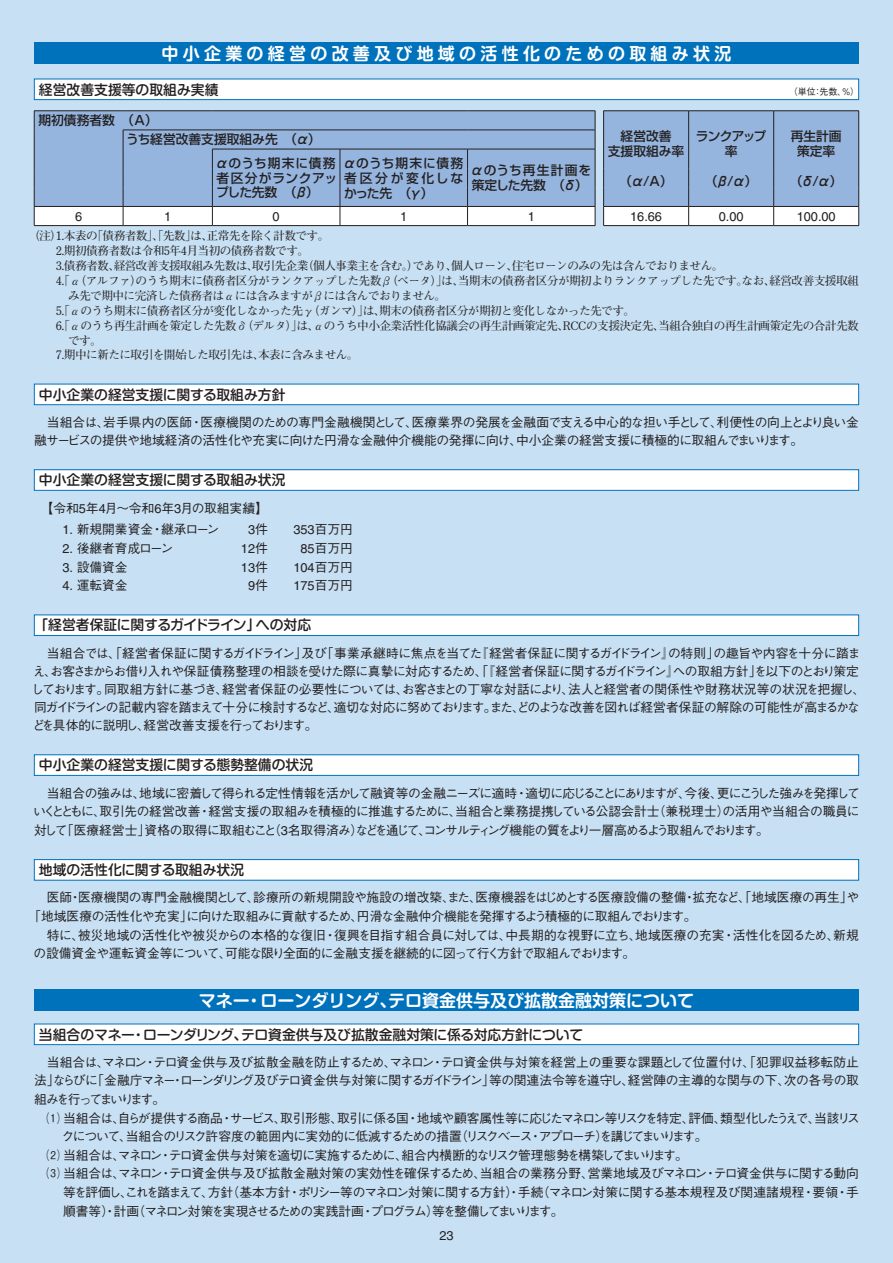
<style>
.page{position:relative;width:893px;height:1263px;background:#c7e0f3}
.page>*{position:absolute;margin:0;border:0;box-sizing:border-box;transform-origin:0 0}
.t1{font:700 16.95px "Shin M Go Pro De";color:#fff}
.t2{font:700 16.95px "Shin M Go Pro De";letter-spacing:.25em;color:#fff}
.t3{font:500 13.8px "Shin M Go Pro";color:#231f20}
.t4{font:500 13.8px "Shin M Go Pro";letter-spacing:-.03em;color:#231f20}
.t5{font:500 12.75px/18.1px "Gothic BBB Pro";letter-spacing:-.045em;color:#231f20}
.t6{font:500 12.75px/14.9px "Shin Go Pro";color:#231f20;text-align:center}
.t7{font:500 12.75px "Gothic BBB Pro";color:#231f20}
.t8{font:500 12.75px "Gothic BBB Pro";letter-spacing:-.07em;color:#231f20}
.t9{font:500 12.75px "Gothic BBB Pro";letter-spacing:-.01em;color:#231f20}
.t10{font:500 12.75px "Gothic BBB Pro";letter-spacing:-.02em;color:#231f20}
.t11{font:500 12.75px "Gothic BBB Pro";letter-spacing:-.025em;color:#231f20}
.t12{font:500 12.75px "Gothic BBB Pro";letter-spacing:-.095em;color:#231f20}
.t13{font:500 12.75px "Gothic BBB Pro";letter-spacing:-.085em;color:#231f20}
.t14{font:12.75px "Helvetica LT Std";color:#231f20}
.t15{font:500 12.75px "Gothic BBB Pro";letter-spacing:-.14em;color:#231f20}
.t16{font:500 12.75px/14.9px "Shin Go Pro";letter-spacing:.04em;color:#231f20}
.t17{font:500 12.75px "Gothic BBB Pro";letter-spacing:-.18em;color:#231f20}
.t18{font:700 11.7px "Futo Min A101 Pro";letter-spacing:-.05em;color:#231f20}
.t19{font:500 9px "Gothic BBB Pro";color:#231f20}
.s1{font-family:"Helvetica LT Std";font-weight:400}
.s2{font-family:"Gothic BBB Pro";font-weight:500}
</style>
<div class="page">
<div style="left:34px;top:384px;width:825px;height:21px;background:#fff"></div>
<div style="left:34px;top:384px;width:825px;height:21px;border:1px solid #0072bc"></div>
<div style="left:34px;top:615px;width:825px;height:20px;background:#fff"></div>
<div style="left:34px;top:615px;width:825px;height:21px;border:1px solid #0072bc"></div>
<div style="left:34px;top:755px;width:825px;height:20px;background:#fff"></div>
<div style="left:34px;top:754px;width:825px;height:22px;border:1px solid #0072bc"></div>
<div style="left:34px;top:470px;width:825px;height:20px;background:#fff"></div>
<div style="left:34px;top:469px;width:825px;height:22px;border:1px solid #0072bc"></div>
<div style="left:34px;top:859px;width:825px;height:21px;background:#fff"></div>
<div style="left:34px;top:859px;width:825px;height:21px;border:1px solid #0072bc"></div>
<div style="left:34px;top:1024px;width:825px;height:20px;background:#fff"></div>
<div style="left:34px;top:1024px;width:825px;height:21px;border:1px solid #0072bc"></div>
<div style="left:34px;top:43px;width:825px;height:21px;background:#0072bc"></div>
<svg style="left:34px;top:111px;width:825px;height:115px"></svg>
<hr style="left:34px;top:225px;width:89px;height:1px;background:#231f20">
<div style="left:34px;top:79px;width:825px;height:21px;background:#fff"></div>
<div style="left:34px;top:79px;width:825px;height:21px;border:1px solid #0072bc"></div>
<div style="left:34px;top:990px;width:825px;height:21px;background:#0072bc"></div>
<h1 class="t2" style="left:162px;top:39px;width:571px">中小企業の経営の改善及び地域の活性化のための取組み状況</h1>
<p class="t3" style="left:39px;top:78px;width:181px">経営改善支援等の取組み実績</p>
<p class="t19" style="left:789px;top:85px;width:72px">（単位：先数、％）</p>
<p class="t6" style="left:38px;top:111px;width:121px">期初債務者数　（A）</p>
<p class="t6" style="left:215px;top:126px;width:122px;line-height:23.4px;text-align:left;text-indent:-89px">うち経営改善支援取組み先　（α）αのうち期末に債務</p>
<p class="t16" style="left:216px;top:169px;width:122px">者区分がランクアップした先数　（β）</p>
<p class="t6" style="left:343px;top:154px;width:122px;text-align:justify">αのうち期末に債務者区分が変化しなかった先　（γ）　</p>
<p class="t6" style="left:471px;top:161px;width:122px;text-align:left">αのうち再生計画を策定した先数　（δ）</p>
<p class="t6" style="left:608px;top:127px;width:78px">経営改善<br>支援取組み率</p>
<p class="t6" style="left:620px;top:172px;width:55px">（α/A）</p>
<p class="t6" style="left:696px;top:127px;width:72px">ランクアップ率</p>
<p class="t6" style="left:705px;top:172px;width:53px">（β/α）</p>
<p class="t6" style="left:791px;top:127px;width:53px">再生計画策定率</p>
<p class="t6" style="left:790px;top:172px;width:54px">（δ/α）</p>
<p class="t14" style="left:75px;top:209px;width:9px">6</p>
<p class="t14" style="left:164px;top:209px;width:9px">1</p>
<p class="t14" style="left:273px;top:209px;width:9px">0</p>
<p class="t14" style="left:400px;top:209px;width:9px">1</p>
<p class="t14" style="left:528px;top:209px;width:9px">1</p>
<p class="t14" style="left:630px;top:209px;width:33px">16.66</p>
<p class="t14" style="left:719px;top:209px;width:26px">0.00</p>
<p class="t14" style="left:797px;top:209px;width:41px">100.00</p>
<p class="t18" style="left:28px;top:227px;width:303px">（注）1.本表の「債務者数」、「先数」は、正常先を除く計数です。</p>
<p class="t18" style="left:56px;top:242px;width:255px">2.期初債務者数は令和5年4月当初の債務者数です。</p>
<p class="t18" style="left:56px;top:257px;width:669px">3.債務者数、経営改善支援取組み先数は、取引先企業（個人事業主を含む。）であり、個人ローン、住宅ローンのみの先は含んでおりません。</p>
<p class="t18" style="left:56px;top:271px;width:805px">4.「α（アルファ）のうち期末に債務者区分がランクアップした先数β（ベータ）」は、当期末の債務者区分が期初よりランクアップした先です。なお、経営改善支援取組</p>
<p class="t18" style="left:68px;top:286px;width:380px">み先で期中に完済した債務者はαには含みますがβには含んでおりません。</p>
<p class="t18" style="left:56px;top:301px;width:581px">5.「αのうち期末に債務者区分が変化しなかった先γ（ガンマ）」は、期末の債務者区分が期初と変化しなかった先です。</p>
<p class="t18" style="left:56px;top:316px;width:804px">6.「αのうち再生計画を策定した先数δ（デルタ）」は、αのうち中小企業活性化協議会の再生計画策定先、RCCの支援決定先、当組合独自の再生計画策定先の合計先数</p>
<p class="t18" style="left:68px;top:331px;width:35px">です。</p>
<p class="t18" style="left:56px;top:346px;width:304px">7.期中に新たに取引を開始した取引先は、本表に含みません。</p>
<p class="t3" style="left:39px;top:383px;width:248px">中小企業の経営支援に関する取組み方針</p>
<p class="t5" style="left:34px;top:411px;width:826px">　当組合は、岩手県内の医師・医療機関のための専門金融機関として、医療業界の発展を金融面で支える中心的な担い手として、利便性の向上とより良い金融サービスの提供や地域経済の活性化や充実に向けた円滑な金融仲介機能の発揮に向け、中小企業の経営支援に積極的に取組んでまいります。</p>
<p class="t3" style="left:39px;top:469px;width:248px">中小企業の経営支援に関する取組み状況</p>
<p class="t7" style="left:34px;top:497px;width:236px">　【令和<span class="s1">5</span>年<span class="s1">4</span>月～令和<span class="s1">6</span>年<span class="s1">3</span>月の取組実績】</p>
<p class="t7" style="left:63px;top:519px;width:158px"><span class="s1">1.</span> 新規開業資金・継承ローン</p>
<p class="t14" style="left:248px;top:522px;width:21px">3<span class="s2">件</span></p>
<p class="t14" style="left:293px;top:522px;width:61px">353<span class="s2">百万円</span></p>
<p class="t7" style="left:63px;top:538px;width:112px"><span class="s1">2.</span> 後継者育成ローン</p>
<p class="t14" style="left:241px;top:541px;width:28px">12<span class="s2">件</span></p>
<p class="t5" style="left:300px;top:537px;width:54px"><span class="s1">85</span>百万円</p>
<p class="t5" style="left:63px;top:556px;width:67px"><span class="s1">3.</span> 設備資金</p>
<p class="t14" style="left:241px;top:560px;width:28px">13<span class="s2">件</span></p>
<p class="t14" style="left:293px;top:560px;width:61px">104<span class="s2">百万円</span></p>
<p class="t5" style="left:63px;top:575px;width:67px"><span class="s1">4.</span> 運転資金</p>
<p class="t14" style="left:248px;top:578px;width:21px">9<span class="s2">件</span></p>
<p class="t14" style="left:293px;top:578px;width:61px">175<span class="s2">百万円</span></p>
<p class="t4" style="left:34px;top:614px;width:278px">「経営者保証に関するガイドライン」への対応</p>
<p class="t5" style="left:31px;top:642px;width:835px">　当組合では、「経営者保証に関するガイドライン」及び「事業承継時に焦点を当てた『経営者保証に関するガイドライン』の特則」の趣旨や内容を十分に踏まえ、お客さまからお借り入れや保証債務整理の相談を受けた際に真摯に対応するため、「『経営者保証に関するガイドライン』への取組方針」を以下のとおり策定しております。同取組方針に基づき、経営者保証の必要性については、お客さまとの丁寧な対話により、法人と経営者の関係性や財務状況等の状況を把握し、同ガイドラインの記載内容を踏まえて十分に検討するなど、適切な対応に努めております。また、どのような改善を図れば経営者保証の解除の可能性が高まるかなどを具体的に説明し、経営改善支援を行っております。</p>
<p class="t3" style="left:39px;top:754px;width:276px">中小企業の経営支援に関する態勢整備の状況</p>
<p class="t5" style="left:33px;top:782px;width:828px;line-height:18.6px;text-align:justify">　当組合の強みは、地域に密着して得られる定性情報を活かして融資等の金融ニーズに適時・適切に応じることにありますが、今後、更にこうした強みを発揮していくとともに、取引先の経営改善・経営支援の取組みを積極的に推進するために、当組合と業務提携している公認会計士（兼税理士）の活用や当組合の職員に対して「医療経営士」資格の取得に取組むこと（<span class="s1">3</span>名取得済み）などを通じて、コンサルティング機能の質をより一層高めるよう取組んでおります。</p>
<p class="t3" style="left:39px;top:859px;width:207px">地域の活性化に関する取組み状況</p>
<p class="t7" style="left:34px;top:887px;width:827px">　医師・医療機関の専門金融機関として、診療所の新規開設や施設の増改築、また、医療機器をはじめとする医療設備の整備・拡充など、「地域医療の再生」や</p>
<p class="t5" style="left:28px;top:905px;width:670px">「地域医療の活性化や充実」に向けた取組みに貢献するため、円滑な金融仲介機能を発揮するよう積極的に取組んでおります。</p>
<p class="t10" style="left:34px;top:924px;width:826px">　特に、被災地域の活性化や被災からの本格的な復旧・復興を目指す組合員に対しては、中長期的な視野に立ち、地域医療の充実・活性化を図るため、新規</p>
<p class="t5" style="left:34px;top:943px;width:603px">の設備資金や運転資金等について、可能な限り全面的に金融支援を継続的に図って行く方針で取組んでおります。</p>
<h1 class="t1" style="left:199px;top:986px;width:497px">マネー・ローンダリング、テロ資金供与及び拡散金融対策について</h1>
<p class="t3" style="left:39px;top:1023px;width:546px">当組合のマネー・ローンダリング、テロ資金供与及び拡散金融対策に係る対応方針について</p>
<p class="t9" style="left:34px;top:1052px;width:826px">　当組合は、マネロン・テロ資金供与及び拡散金融を防止するため、マネロン・テロ資金供与対策を経営上の重要な課題として位置付け、「犯罪収益移転防止</p>
<p class="t5" style="left:34px;top:1070px;width:826px">法」ならびに「金融庁マネー・ローンダリング及びテロ資金供与対策に関するガイドライン」等の関連法令等を遵守し、経営陣の主導的な関与の下、次の各号の取</p>
<p class="t17" style="left:34px;top:1089px;width:133px">組みを行ってまいります。</p>
<p class="t8" style="left:34px;top:1107px;width:827px">　⑴ 当組合は、自らが提供する商品・サービス、取引形態、取引に係る国・地域や顧客属性等に応じたマネロン等リスクを特定、評価、類型化したうえで、当該リス</p>
<p class="t12" style="left:62px;top:1126px;width:647px">クについて、当組合のリスク許容度の範囲内に実効的に低減するための措置（リスクベース・アプローチ）を講じてまいります。</p>
<p class="t13" style="left:34px;top:1145px;width:655px">　⑵ 当組合は、マネロン・テロ資金供与対策を適切に実施するために、組合内横断的なリスク管理態勢を構築してまいります。</p>
<p class="t11" style="left:34px;top:1163px;width:826px">　⑶ 当組合は、マネロン・テロ資金供与及び拡散金融対策の実効性を確保するため、当組合の業務分野、営業地域及びマネロン・テロ資金供与に関する動向</p>
<p class="t5" style="left:63px;top:1181px;width:797px">等を評価し、これを踏まえて、方針（基本方針・ポリシー等のマネロン対策に関する方針）・手続（マネロン対策に関する基本規程及び関連諸規程・要領・手</p>
<p class="t15" style="left:63px;top:1200px;width:502px">順書等）・計画（マネロン対策を実現させるための実践計画・プログラム）等を整備してまいります。</p>
<p class="t14" style="left:439px;top:1228px;width:16px">23</p>
</div>
